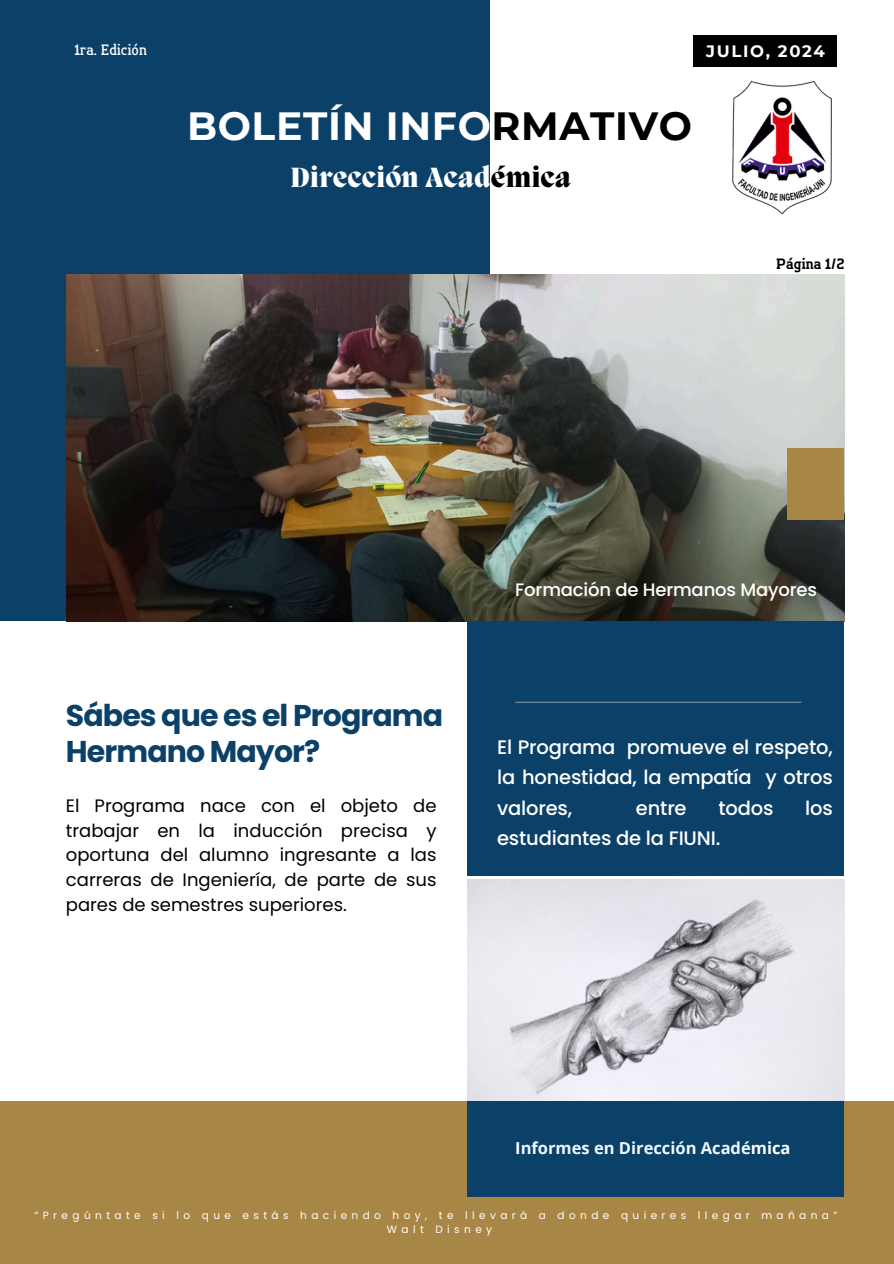
<style>
.page{position:relative;width:894px;height:1264px;background:#fff}
.page>*{position:absolute;margin:0;border:0;box-sizing:border-box;transform-origin:0 0}
.t1{font:700 39.3px "Montserrat";letter-spacing:.015em;color:#fff}
.t2{font:700 30px/36px "Poppins";letter-spacing:-.03em;color:#0b4068}
.t3{font:800 28.5px "Migra";letter-spacing:.015em;color:#fff}
.t4{font:500 19.5px/30.3px "Poppins";letter-spacing:-.01em;color:#fff;text-align:justify}
.t5{font:18px/24.8px "Poppins";color:#000;text-align:justify}
.t6{font:500 18px "Poppins";letter-spacing:-.01em;color:#fff}
.t7{font:700 16.5px "Open Sans";color:#eff8ff}
.t8{font:700 16.5px "Montserrat";letter-spacing:.1em;color:#fff}
.t9{font:15px "Flatory Slab 500 Semi Cond";letter-spacing:.015em;color:#fff}
.t10{font:15px "Flatory Slab 700 Semi Cond";letter-spacing:.015em;color:#000}
.t11{font:10.5px "Poppins";letter-spacing:.42em;color:#fefefe}
.s1{color:#000}
.s2{color:#fefefe}
.s3{color:#fff}
</style>
<div class="page">
<div style="left:0;top:0;width:489px;height:620px;background:#0b4068"></div>
<div style="left:0;top:1100px;width:893px;height:163px;background:#a88746"></div>
<img style="left:66px;top:275px;width:777px;height:346px">
<img style="left:467px;top:879px;width:377px;height:221px">
<div style="left:467px;top:621px;width:376px;height:254px;background:#0b4068"></div>
<div style="left:787px;top:448px;width:57px;height:71px;background:#a88746"></div>
<hr style="left:515px;top:701px;width:285px;height:2px;background:#7c93a4">
<div style="left:467px;top:1100px;width:377px;height:96px;background:#0b4068"></div>
<img style="left:732px;top:80px;width:100px;height:135px">
<div style="left:693px;top:35px;width:143px;height:32px;background:#000"></div>
<h2 class="t9" style="left:75px;top:41px;width:74px">1ra. Edición</h2>
<h4 class="t8" style="left:706px;top:41px;width:120px">JULIO, 2024</h4>
<h2 class="t1" style="left:187px;top:101px;width:506px">BOLETÍN INFO<span class="s1">RMATIVO</span></h2>
<h3 class="t3" style="left:290px;top:164px;width:282px">Dirección Acad<span class="s1">émica</span></h3>
<h3 class="t10" style="left:776px;top:255px;width:69px">Página 1/2</h3>
<h6 class="t2" style="left:66px;top:697px;width:379px">Sábes que es el Programa<br>Hermano Mayor?</h6>
<h1 class="t5" style="left:66px;top:793px;width:372px">El Programa nace con el objeto de trabajar en la inducción precisa y oportuna del alumno ingresante a las carreras de Ingeniería, de parte de sus pares de semestres superiores.</h1>
<h5 class="t6" style="left:515px;top:576px;width:303px">Formación de Hermanos Mayores</h5>
<p class="t4" style="left:497px;top:732px;width:337px">El Programa promueve el respeto, la honestidad, la empatía y otros valores,</p>
<p class="t4" style="left:635px;top:793px;width:52px">entre</p>
<p class="t4" style="left:718px;top:793px;width:56px">todos</p>
<p class="t4" style="left:805px;top:793px;width:29px">los</p>
<p class="t4" style="left:497px;top:823px;width:225px">estudiantes de la FIUNI.</p>
<h6 class="t7" style="left:515px;top:1136px;width:277px"><span class="s2">I</span>nformes en Dirección Acadé<span class="s3">mica</span></h6>
<p class="t11" style="left:34px;top:1207px;width:804px">“Pregúntate si lo que estás haciendo hoy, te llevará a donde quieres llegar mañana”</p>
<p class="t11" style="left:387px;top:1221px;width:107px">Walt Disney</p>
</div>
